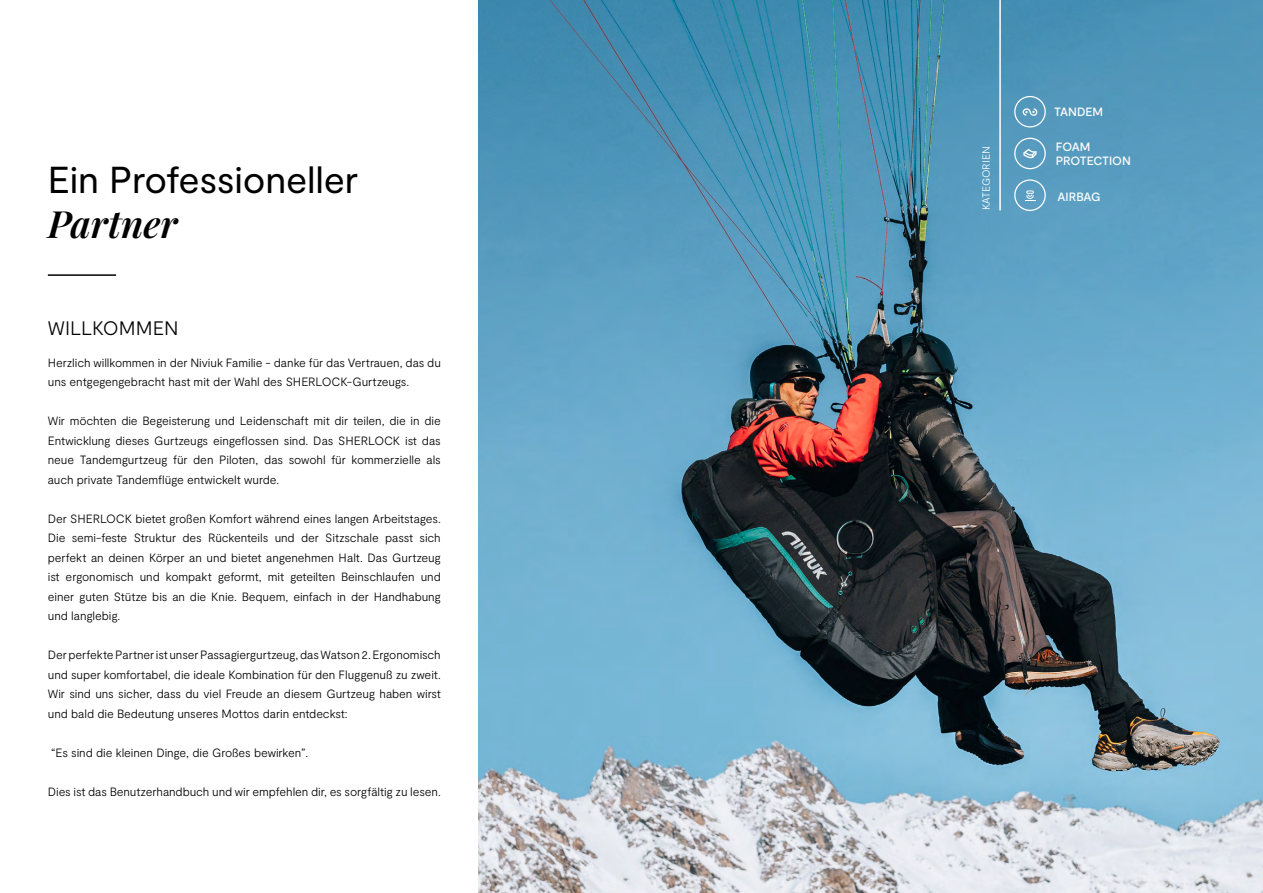
<style>
.page{position:relative;width:1263px;height:893px;background:#fff}
.page>*{position:absolute;margin:0;border:0;box-sizing:border-box;transform-origin:0 0}
.t1{font:37.5px "Moderat";letter-spacing:-.005em;color:#000}
.t2{font:italic 600 37.5px "Playfair Display";color:#000}
.t3{font:300 19.5px "Moderat";letter-spacing:-.005em;color:#000}
.t4{font:300 12px/19.5px "Moderat";letter-spacing:-.005em;color:#000;text-align:justify}
.t5{font:500 12px/14.4px "Moderat";letter-spacing:-.01em;color:#fff}
.t6{font:300 10.5px "Moderat";letter-spacing:-.01em;color:#fff}
</style>
<div class="page">
<img style="left:478px;top:0;width:785px;height:893px">
<div style="left:1014px;top:179px;width:32px;height:32px;border:1px solid #fff;border-radius:50%"></div>
<svg style="left:1024px;top:190px;width:11px;height:11px"></svg>
<div style="left:1014px;top:96px;width:32px;height:31px;border:1px solid #fff;border-radius:50%"></div>
<svg style="left:1023px;top:108px;width:14px;height:8px"></svg>
<div style="left:1014px;top:138px;width:32px;height:31px;border:1px solid #fff;border-radius:50%"></div>
<svg style="left:1023px;top:149px;width:14px;height:9px"></svg>
<hr style="left:999px;top:0;width:2px;height:210px;background:#fff">
<hr style="left:48px;top:274px;width:68px;height:2px;background:#000">
<h1 class="t1" style="left:48px;top:158px;width:312px">Ein Professioneller</h1>
<h1 class="t2" style="left:48px;top:194px;width:131px">Partner</h1>
<h2 class="t3" style="left:48px;top:317px;width:132px">WILLKOMMEN</h2>
<p class="t4" style="left:48px;top:353px;width:395px">Herzlich willkommen in der Niviuk Familie - danke für das Vertrauen, das du uns entgegengebracht hast mit der Wahl des SHERLOCK-Gurtzeugs.</p>
<p class="t4" style="left:48px;top:411px;width:395px">Wir möchten die Begeisterung und Leidenschaft mit dir teilen, die in die Entwicklung dieses Gurtzeugs eingeflossen sind. Das SHERLOCK ist das neue Tandemgurtzeug für den Piloten, das sowohl für kommerzielle als auch private Tandemflüge entwickelt wurde.</p>
<p class="t4" style="left:48px;top:509px;width:395px">Der SHERLOCK bietet großen Komfort während eines langen Arbeitstages.<br>Die semi-feste Struktur des Rückenteils und der Sitzschale passt sich perfekt an deinen Körper an und bietet angenehmen Halt. Das Gurtzeug ist ergonomisch und kompakt geformt, mit geteilten Beinschlaufen und einer guten Stütze bis an die Knie. Bequem, einfach in der Handhabung und langlebig.</p>
<p class="t4" style="left:48px;top:645px;width:395px">Der perfekte Partner ist unser Passagiergurtzeug, das Watson 2. Ergonomisch und super komfortabel, die ideale Kombination für den Fluggenuß zu zweit.<br>Wir sind uns sicher, dass du viel Freude an diesem Gurtzeug haben wirst und bald die Bedeutung unseres Mottos darin entdeckst:</p>
<p class="t4" style="left:51px;top:743px;width:259px">“Es sind die kleinen Dinge, die Großes bewirken”.</p>
<p class="t4" style="left:48px;top:782px;width:395px">Dies ist das Benutzerhandbuch und wir empfehlen dir, es sorgfältig zu lesen.</p>
<p class="t6" style="left:980px;top:210px;width:65px;rotate:-90deg">KATEGORIEN</p>
<p class="t5" style="left:1054px;top:105px;width:51px">TANDEM</p>
<p class="t5" style="left:1056px;top:140px;width:76px">FOAM<br>PROTECTION</p>
<p class="t5" style="left:1057px;top:190px;width:45px">AIRBAG</p>
</div>
